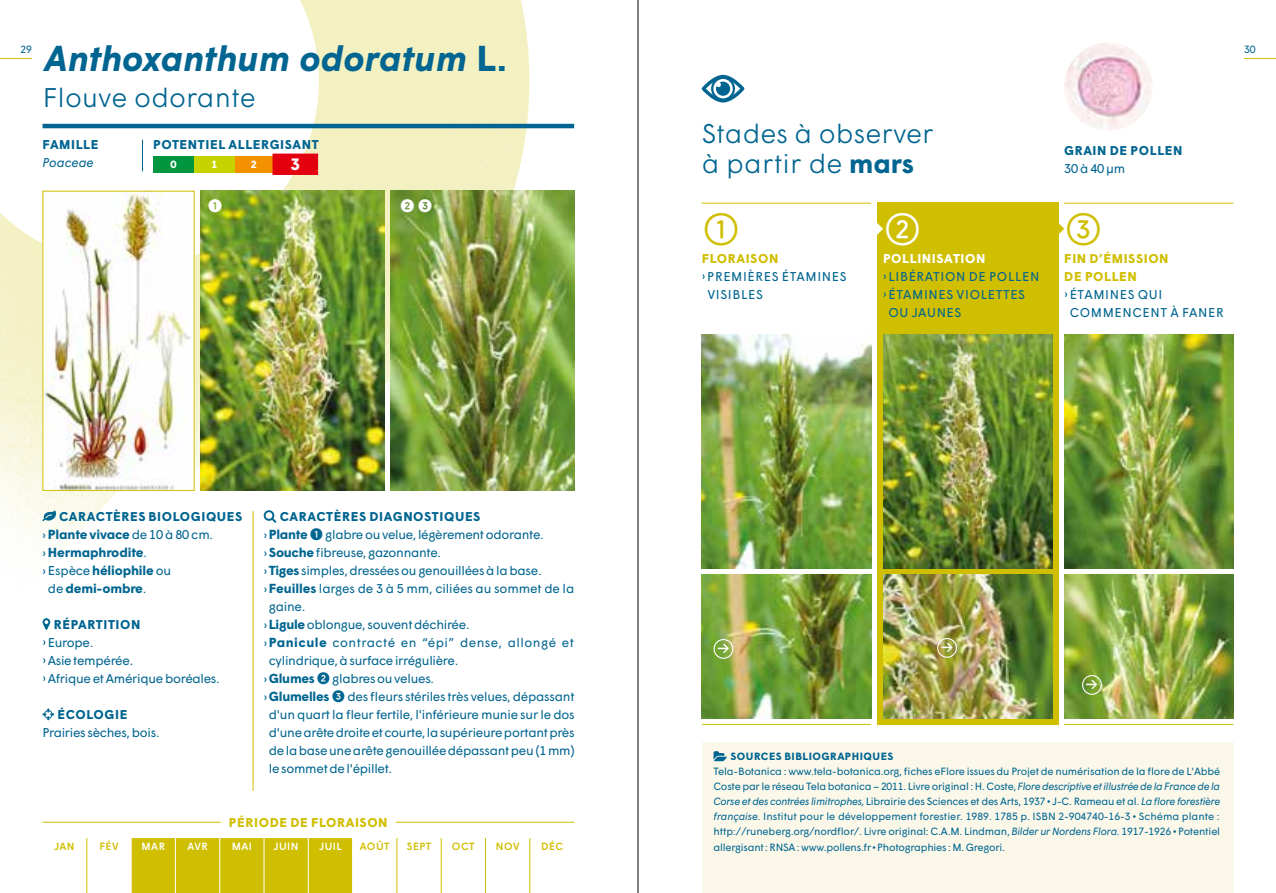
<style>
.page{position:relative;width:1276px;height:893px;background:#fff}
.page>*{position:absolute;margin:0;border:0;box-sizing:border-box;transform-origin:0 0}
.t1{font:300 45px "Wigrum";color:#d0be00}
.t2{font:300 45px "Wigrum";color:#fff}
.t3{font:italic 700 36px "Wigrum";letter-spacing:.01em;color:#006590}
.t4{font:300 27px/30px "Wigrum";color:#006590}
.t5{font:18px "Wigrum";color:#fff}
.t6{font:700 16.5px "Wigrum";color:#fff}
.t7{font:700 13.2px "Wigrum";letter-spacing:-.01em;color:#006590}
.t8{font:12.75px/18px "Wigrum";letter-spacing:-.02em;color:#006590}
.t9{font:700 12.75px "Wigrum";letter-spacing:.045em;color:#006590}
.t10{font:12.75px/18px "Wigrum";letter-spacing:.045em;color:#006590}
.t11{font:700 12.75px/18px "Wigrum";letter-spacing:.045em;color:#d0be00}
.t12{font:12.75px "Wigrum";letter-spacing:.035em;color:#006590}
.t13{font:700 12.75px "Wigrum";letter-spacing:.045em;color:#fff}
.t14{font:italic 12.75px "Wigrum";color:#006590}
.t15{font:12.75px "Wigrum";letter-spacing:.065em;color:#006590}
.t16{font:10.5px/15px "Wigrum";letter-spacing:-.02em;color:#006590;text-align:justify}
.t17{font:700 10.5px "Wigrum";letter-spacing:.045em;color:#006590}
.t18{font:500 10.5px "Wigrum";letter-spacing:.045em;color:#d0be00}
.t19{font:500 10.5px "Wigrum";letter-spacing:.045em;color:#fff}
.t20{font:700 10.5px "Wigrum";color:#fff}
.s1{font-style:normal}
.s2{font-weight:700}
.s3{font-weight:400;font-size:12.75px}
.s4{font-weight:700;font-size:13.2px}
.s5{font-size:16.5px}
.s6{font-style:italic}
</style>
<div class="page">
<img style="left:0;top:0;width:529px;height:656px">
<div style="left:877px;top:203px;width:181px;height:522px;background:#d0be00"></div>
<hr style="left:1064px;top:724px;width:169px;height:1px;background:#d0be00">
<hr style="left:702px;top:724px;width:169px;height:1px;background:#d0be00">
<svg style="left:1058px;top:223px;width:6px;height:12px"></svg>
<svg style="left:877px;top:223px;width:6px;height:12px"></svg>
<hr style="left:1064px;top:203px;width:169px;height:1px;background:#d0be00">
<hr style="left:702px;top:203px;width:169px;height:1px;background:#d0be00">
<img style="left:200px;top:191px;width:184px;height:300px">
<img style="left:390px;top:191px;width:184px;height:300px">
<img style="left:45px;top:193px;width:147px;height:296px">
<img style="left:1064px;top:43px;width:88px;height:88px;border-radius:44px">
<img style="left:702px;top:335px;width:169px;height:234px">
<img style="left:702px;top:575px;width:169px;height:144px">
<img style="left:883px;top:335px;width:169px;height:234px">
<img style="left:883px;top:575px;width:169px;height:144px">
<img style="left:1064px;top:335px;width:169px;height:234px">
<img style="left:1064px;top:575px;width:169px;height:144px">
<hr style="left:1244px;top:58px;width:32px;height:1px;background:#d0be00">
<hr style="left:0;top:58px;width:32px;height:1px;background:#d0be00">
<div style="left:702px;top:743px;width:531px;height:150px;background:#fbf8ea"></div>
<hr style="left:43px;top:124px;width:531px;height:4px;background:#006590">
<svg style="left:264px;top:510px;width:12px;height:13px"></svg>
<svg style="left:43px;top:511px;width:13px;height:10px"></svg>
<svg style="left:43px;top:618px;width:7px;height:12px"></svg>
<svg style="left:43px;top:709px;width:11px;height:11px"></svg>
<svg style="left:713px;top:751px;width:14px;height:10px"></svg>
<svg style="left:702px;top:75px;width:42px;height:28px"></svg>
<hr style="left:142px;top:140px;width:1px;height:31px;background:#006590">
<div style="left:132px;top:838px;width:220px;height:55px;background:#d0be00"></div>
<hr style="left:485px;top:838px;width:1px;height:55px;background:#d0be00">
<hr style="left:529px;top:838px;width:1px;height:55px;background:#d0be00">
<hr style="left:86px;top:838px;width:1px;height:55px;background:#d0be00">
<hr style="left:264px;top:838px;width:1px;height:55px;background:#fff">
<hr style="left:308px;top:838px;width:1px;height:55px;background:#fff">
<hr style="left:441px;top:838px;width:1px;height:55px;background:#d0be00">
<hr style="left:396px;top:838px;width:1px;height:55px;background:#d0be00">
<hr style="left:175px;top:838px;width:1px;height:55px;background:#fff">
<hr style="left:219px;top:838px;width:1px;height:55px;background:#fff">
<hr style="left:43px;top:822px;width:531px;height:1px;background:#d0be00">
<div style="left:221px;top:818px;width:175px;height:8px;background:#fff"></div>
<div style="left:713px;top:639px;width:20px;height:20px;border:1px solid #fff;border-radius:50%"></div>
<div style="left:937px;top:638px;width:20px;height:20px;border:1px solid #fff;border-radius:50%"></div>
<div style="left:1082px;top:675px;width:20px;height:20px;border:1px solid #fff;border-radius:50%"></div>
<hr style="left:253px;top:511px;width:1px;height:280px;background:#d0be00">
<div style="left:153px;top:156px;width:41px;height:17px;background:#00963f"></div>
<div style="left:194px;top:156px;width:41px;height:17px;background:#c7d300"></div>
<div style="left:235px;top:156px;width:40px;height:17px;background:#f39100"></div>
<div style="left:275px;top:156px;width:41px;height:17px;background:#e3000f"></div>
<hr style="left:272px;top:154px;width:46px;height:4px;background:#e3000f">
<div style="left:272px;top:158px;width:5px;height:12px;background:#e3000f"></div>
<div style="left:313px;top:158px;width:5px;height:12px;background:#e3000f"></div>
<div style="left:272px;top:170px;width:46px;height:5px;background:#e3000f"></div>
<hr style="left:638px;top:0;width:1px;height:893px;background:#000">
<h2 class="t3" style="left:45px;top:31px;width:464px">Anthoxanthum odoratum <span class="s1">L.</span></h2>
<h3 class="t4" style="left:43px;top:80px;width:215px">Flouve odorante</h3>
<p class="t9" style="left:43px;top:135px;width:57px">FAMILLE</p>
<p class="t14" style="left:43px;top:153px;width:53px">Poaceae</p>
<p class="t16" style="left:20px;top:41px;width:13px">29</p>
<p class="t16" style="left:1244px;top:41px;width:13px">30</p>
<h3 class="t4" style="left:702px;top:116px;width:234px">Stades à observer à partir de <span class="s2">mars</span></h3>
<p class="t9" style="left:153px;top:135px;width:167px">POTENTIEL ALLERGISANT</p>
<p class="t20" style="left:171px;top:157px;width:8px">0</p>
<p class="t20" style="left:212px;top:157px;width:8px">1</p>
<p class="t20" style="left:251px;top:157px;width:8px">2</p>
<h3 class="t6" style="left:290px;top:152px;width:11px">3</h3>
<p class="t9" style="left:1064px;top:141px;width:120px">GRAIN DE POLLEN</p>
<p class="t15" style="left:1064px;top:159px;width:63px">30à40µm</p>
<h3 class="t5" style="left:207px;top:192px;width:17px">➊</h3>
<h3 class="t5" style="left:400px;top:192px;width:35px">➋➌</h3>
<p class="t9" style="left:59px;top:507px;width:185px">CARACTÈRES BIOLOGIQUES</p>
<p class="t7" style="left:43px;top:524px;width:172px"><span class="s3">›</span> Plante vivace<span class="s3">de 10 à 80 cm.</span></p>
<p class="t7" style="left:43px;top:542px;width:106px"><span class="s3">›</span> Hermaphrodite<span class="s3">.</span></p>
<p class="t7" style="left:43px;top:560px;width:130px"><span class="s3">› Espèce</span> héliophile<span class="s3">ou</span></p>
<p class="t7" style="left:48px;top:578px;width:100px"><span class="s3">de</span> demi-ombre<span class="s3">.</span></p>
<p class="t9" style="left:54px;top:615px;width:88px">RÉPARTITION</p>
<p class="t8" style="left:48px;top:632px;width:173px">Europe.<br>Asietempérée.<br>AfriqueetAmériqueboréales.</p>
<p class="t9" style="left:58px;top:705px;width:71px">ÉCOLOGIE</p>
<p class="t8" style="left:43px;top:722px;width:119px">Prairies sèches,bois.</p>
<p class="t9" style="left:280px;top:507px;width:202px">CARACTÈRES DIAGNOSTIQUES</p>
<p class="t8" style="left:264px;top:524px;width:282px">›<span class="s4">Plante</span><span class="s5">➊</span>glabreouvelue,légèrementodorante.</p>
<p class="t8" style="left:264px;top:542px;width:179px">›<span class="s4">Souche</span>fibreuse,gazonnante.</p>
<p class="t8" style="left:264px;top:560px;width:279px">›<span class="s4">Tiges</span> simples,dresséesougenouilléesàlabase.</p>
<p class="t8" style="left:264px;top:578px;width:312px">›<span class="s4">Feuilles</span> larges de 3 à 5 mm, ciliées au sommet de la</p>
<p class="t8" style="left:269px;top:596px;width:38px">gaine.</p>
<p class="t8" style="left:264px;top:614px;width:207px">›<span class="s4">Ligule</span>oblongue, souventdéchirée.</p>
<p class="t12" style="left:264px;top:633px;width:312px">›<span class="s4">Panicule</span> contracté en “épi” dense, allongé et</p>
<p class="t8" style="left:269px;top:650px;width:191px">cylindrique,àsurfaceirrégulière.</p>
<p class="t8" style="left:264px;top:668px;width:172px">›<span class="s4">Glumes</span><span class="s5">➋</span>glabresouvelues.</p>
<p class="t8" style="left:264px;top:686px;width:312px">›<span class="s4">Glumelles</span> <span class="s5">➌</span> des fleurs stériles très velues, dépassant</p>
<p class="t8" style="left:269px;top:704px;width:307px">d'un quart la fleur fertile, l'inférieure munie sur le dos</p>
<p class="t8" style="left:269px;top:722px;width:307px">d'unearêtedroiteetcourte,lasupérieureportantprès</p>
<p class="t8" style="left:269px;top:740px;width:307px">delabaseunearêtegenouilléedépassantpeu(1mm)</p>
<p class="t8" style="left:269px;top:758px;width:125px">lesommetdel'épillet.</p>
<p class="t11" style="left:229px;top:812px;width:160px">PÉRIODE DE FLORAISON</p>
<p class="t18" style="left:54px;top:838px;width:22px">JAN</p>
<p class="t18" style="left:99px;top:838px;width:21px">FÉV</p>
<p class="t19" style="left:141px;top:838px;width:25px">MAR</p>
<p class="t19" style="left:187px;top:838px;width:22px">AVR</p>
<p class="t19" style="left:232px;top:838px;width:22px">MAI</p>
<p class="t19" style="left:274px;top:838px;width:26px">JUIN</p>
<p class="t19" style="left:319px;top:838px;width:24px">JUIL</p>
<p class="t18" style="left:360px;top:838px;width:31px">AOÛT</p>
<p class="t18" style="left:407px;top:838px;width:26px">SEPT</p>
<p class="t18" style="left:452px;top:838px;width:24px">OCT</p>
<p class="t18" style="left:496px;top:838px;width:25px">NOV</p>
<p class="t18" style="left:541px;top:838px;width:23px">DÉC</p>
<h1 class="t1" style="left:702px;top:195px;width:40px">➀</h1>
<p class="t11" style="left:702px;top:248px;width:78px">FLORAISON</p>
<p class="t10" style="left:707px;top:266px;width:141px">PREMIÈRES ÉTAMINES<br>VISIBLES</p>
<h1 class="t2" style="left:883px;top:195px;width:40px">➁</h1>
<p class="t13" style="left:883px;top:249px;width:104px">POLLINISATION</p>
<p class="t10" style="left:888px;top:266px;width:152px">LIBÉRATION DE POLLEN<br>ÉTAMINES VIOLETTES<br>OU JAUNES</p>
<h1 class="t1" style="left:1064px;top:195px;width:40px">➂</h1>
<p class="t11" style="left:1064px;top:248px;width:106px">FIN D’ÉMISSION<br>DE POLLEN</p>
<p class="t10" style="left:1069px;top:284px;width:155px">ÉTAMINES QUI<br>COMMENCENT À FANER</p>
<h3 class="t5" style="left:716px;top:633px;width:15px">→</h3>
<h3 class="t5" style="left:940px;top:632px;width:15px">→</h3>
<h3 class="t5" style="left:1085px;top:669px;width:15px">→</h3>
<p class="t17" style="left:730px;top:749px;width:164px">SOURCES BIBLIOGRAPHIQUES</p>
<p class="t16" style="left:713px;top:763px;width:508px">Tela-Botanica : www.tela-botanica.org, fiches eFlore issues du Projet de numérisation de la flore de L'Abbé Coste par le réseau Tela botanica – 2011. Livre original : H. Coste,<span class="s6">Flore descriptive et illustrée de la France de la Corse et des contrées limitrophes,</span> Librairie des Sciences et des Arts, 1937<span class="s2">•</span> J-C. Rameau et al. <span class="s6">La flore forestière française.</span> Institut pour le développement forestier. 1989. 1785 p. ISBN 2-904740-16-3 <span class="s2">•</span> Schéma plante : http://runeberg.org/nordflor/. Livre original: C.A.M. Lindman,<span class="s6">Bilder ur Nordens Flora.</span> 1917-1926 <span class="s2">•</span> Potentiel allergisant:RNSA:www.pollens.fr <span class="s2">•</span>Photographies :M.Gregori.</p>
</div>
